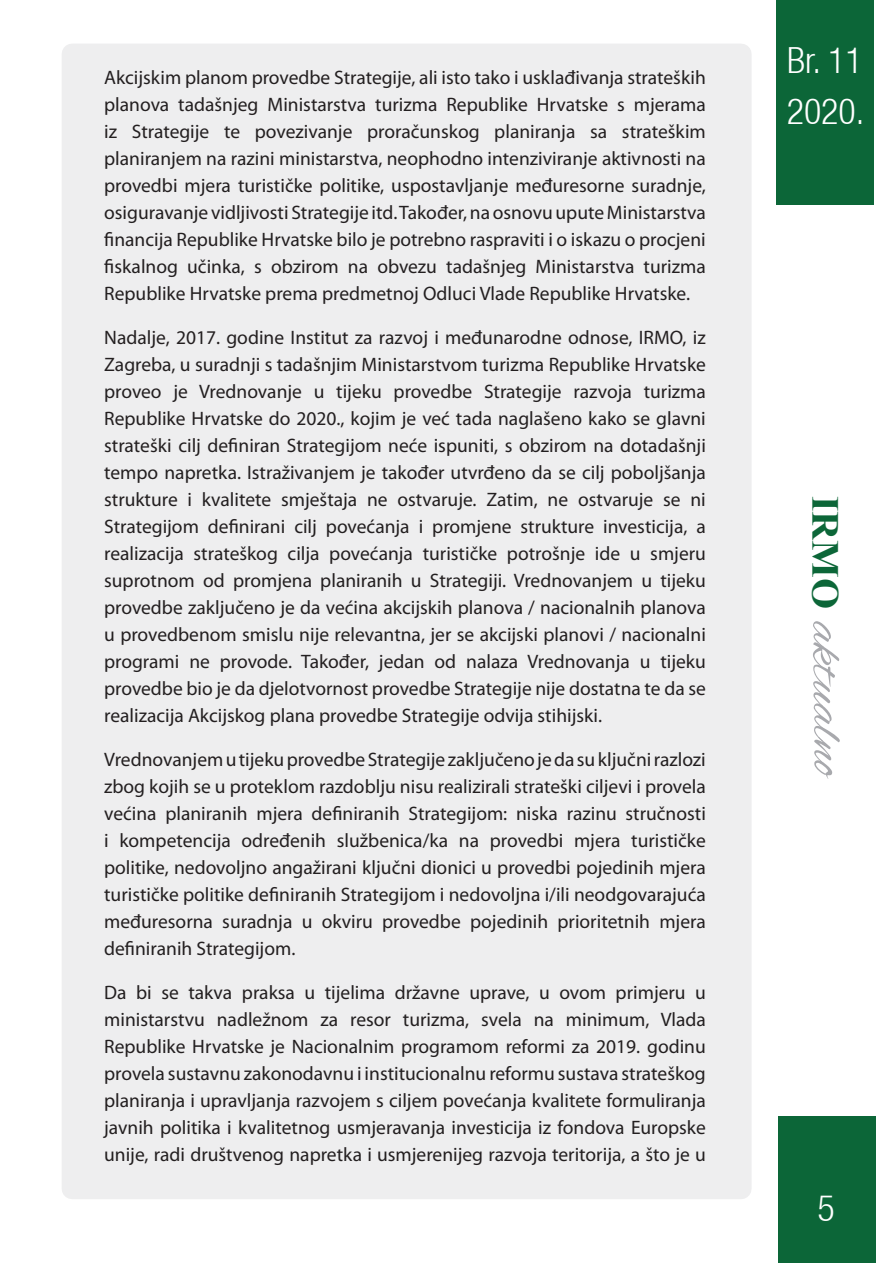
<style>
.page{position:relative;width:893px;height:1263px;background:#fff}
.page>*{position:absolute;margin:0;border:0;box-sizing:border-box;transform-origin:0 0}
.t1{font:51.3px "Alex Brush";color:#a8a9ad;scale:1.05 1}
.t2{font:300 condensed 36px/51px "Helvetica Neue LT";color:#fff}
.Tekst{font:19.5px/27px "Myriad Pro";color:#231f20;text-align:justify}
.s1{font-family:"Times New Roman";font-weight:700;font-size:38.1px;color:#0c6638}
</style>
<div class="page">
<div style="left:778px;top:1116px;width:98px;height:147px;background:#0c6638"></div>
<div style="left:776px;top:0;width:98px;height:204px;background:#0c6638"></div>
<div style="left:62px;top:44px;width:690px;height:1155px;background:#eeeeef"></div>
<p class="Tekst" style="left:104px;top:63px;width:603px">Akcijskim planom provedbe Strategije, ali isto tako i usklađivanja strateških planova tadašnjeg Ministarstva turizma Republike Hrvatske s mjerama iz Strategije te povezivanje proračunskog planiranja sa strateškim planiranjem na razini ministarstva, neophodno intenziviranje aktivnosti na provedbi mjera turističke politike, uspostavljanje međuresorne suradnje, osiguravanje vidljivosti Strategije itd. Također, na osnovu upute Ministarstva financija Republike Hrvatske bilo je potrebno raspraviti i o iskazu o procjeni fiskalnog učinka, s obzirom na obvezu tadašnjeg Ministarstva turizma Republike Hrvatske prema predmetnoj Odluci Vlade Republike Hrvatske.</p>
<p class="Tekst" style="left:104px;top:323px;width:603px">Nadalje, 2017. godine Institut za razvoj i međunarodne odnose, IRMO, iz Zagreba, u suradnji s tadašnjim Ministarstvom turizma Republike Hrvatske proveo je Vrednovanje u tijeku provedbe Strategije razvoja turizma Republike Hrvatske do 2020., kojim je već tada naglašeno kako se glavni strateški cilj definiran Strategijom neće ispuniti, s obzirom na dotadašnji tempo napretka. Istraživanjem je također utvrđeno da se cilj poboljšanja strukture i kvalitete smještaja ne ostvaruje. Zatim, ne ostvaruje se ni Strategijom definirani cilj povećanja i promjene strukture investicija, a realizacija strateškog cilja povećanja turističke potrošnje ide u smjeru suprotnom od promjena planiranih u Strategiji. Vrednovanjem u tijeku provedbe zaključeno je da većina akcijskih planova / nacionalnih planova u provedbenom smislu nije relevantna, jer se akcijski planovi / nacionalni programi ne provode. Također, jedan od nalaza Vrednovanja u tijeku provedbe bio je da djelotvornost provedbe Strategije nije dostatna te da se realizacija Akcijskog plana provedbe Strategije odvija stihijski.</p>
<p class="Tekst" style="left:104px;top:745px;width:603px">Vrednovanjem u tijeku provedbe Strategije zaključeno je da su ključni razlozi zbog kojih se u proteklom razdoblju nisu realizirali strateški ciljevi i provela većina planiranih mjera definiranih Strategijom: niska razinu stručnosti i kompetencija određenih službenica/ka na provedbi mjera turističke politike, nedovoljno angažirani ključni dionici u provedbi pojedinih mjera turističke politike definiranih Strategijom i nedovoljna i/ili neodgovarajuća međuresorna suradnja u okviru provedbe pojedinih prioritetnih mjera definiranih Strategijom.</p>
<p class="Tekst" style="left:104px;top:978px;width:603px">Da bi se takva praksa u tijelima državne uprave, u ovom primjeru u ministarstvu nadležnom za resor turizma, svela na minimum, Vlada Republike Hrvatske je Nacionalnim programom reformi za 2019. godinu provela sustavnu zakonodavnu i institucionalnu reformu sustava strateškog planiranja i upravljanja razvojem s ciljem povećanja kvalitete formuliranja javnih politika i kvalitetnog usmjeravanja investicija iz fondova Europske unije, radi društvenog napretka i usmjerenijeg razvoja teritorija, a što je u</p>
<h2 class="t2" style="left:787px;top:34px;width:79px">Br. 11<br>2020.</h2>
<h1 class="t1" style="left:856px;top:496px;width:272px;rotate:90deg"><span class="s1">IRMO</span> aktualno</h1>
<h2 class="t2" style="left:817px;top:1182px;width:19px">5</h2>
</div>
